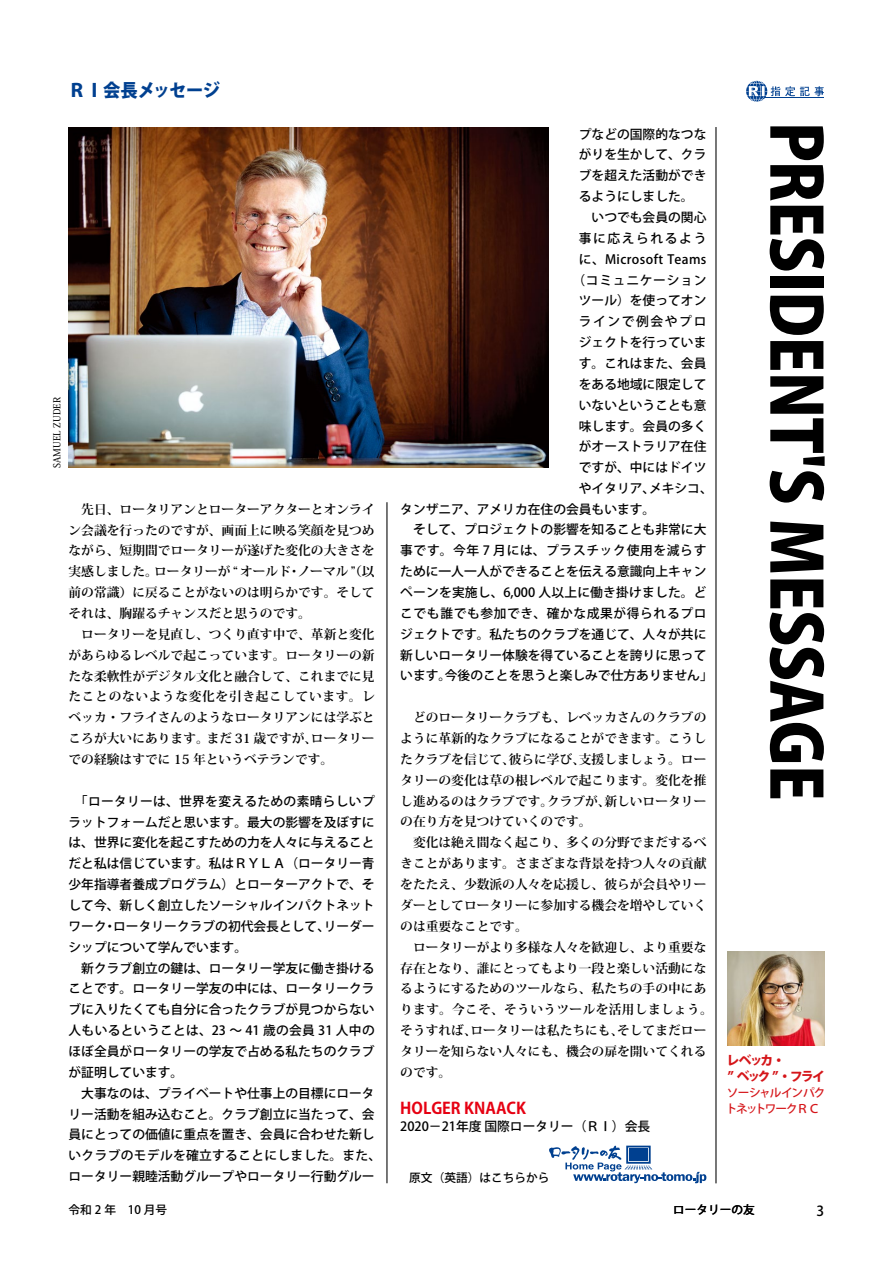
<style>
.page{position:relative;width:893px;height:1263px;background:#fff}
.page>*{position:absolute;margin:0;border:0;box-sizing:border-box;transform-origin:0 0}
.t1{font:800 68.7px "Koz Go Pro";letter-spacing:-.015em;color:#000;scale:.95 1}
.t2{font:800 18.15px "Koz Go Pro";letter-spacing:-.01em;color:#004090;scale:.95 1}
.t3{font:700 15.9px "Koz Go Pro";color:#e60012}
.t4{font:500 13.8px "Koz Go Pro";color:#000}
.t5{font:500 12.75px/20.9px "Koz Go Pro";color:#000}
.t6{font:700 12.75px/20.9px "Koz Min Pro";color:#000}
.t7{font:500 12.75px "Koz Go Pro";letter-spacing:.125em;color:#000}
.t8{font:500 12.75px "Koz Go Pro";letter-spacing:.03em;color:#000}
.t9{font:800 12.75px/15.9px "Koz Go Pro";letter-spacing:-.13em;color:#d51519}
.t10{font:500 12.75px "Koz Go Pro";letter-spacing:.055em;color:#000}
.t11{font:500 11.7px "Koz Go Pro";color:#000}
.t12{font:500 11.7px/15.9px "Koz Go Pro";letter-spacing:-.09em;color:#d51519}
.t13{font:500 9.6px "Koz Min Pro";color:#000}
</style>
<div class="page">
<svg style="left:746px;top:81px;width:78px;height:21px"></svg>
<hr style="left:764px;top:97px;width:60px;height:1px;background:#004090">
<svg style="left:549px;top:1145px;width:157px;height:38px"></svg>
<img style="left:69px;top:127px;width:479px;height:341px">
<hr style="left:386px;top:502px;width:1px;height:681px;background:#000">
<hr style="left:715px;top:127px;width:1px;height:1056px;background:#000">
<img style="left:728px;top:951px;width:96px;height:94px">
<h2 class="t2" style="left:69px;top:78px;width:161px">ＲＩ会長メッセージ</h2>
<p class="t13" style="left:50px;top:468px;width:72px;rotate:-90deg">SAMUEL ZUDER</p>
<p class="t6" style="left:69px;top:498px;width:308px">　先日、ロータリアンとローターアクターとオンライン会議を行ったのですが、画面上に映る笑顔を見つめながら、短期間でロータリーが遂げた変化の大きさを実感しました。ロータリーが “ オールド・ノーマル ”（以前の常識）に戻ることがないのは明らかです。そしてそれは、胸躍るチャンスだと思うのです。<br>　ロータリーを見直し、つくり直す中で、革新と変化があらゆるレベルで起こっています。ロータリーの新たな柔軟性がデジタル文化と融合して、これまでに見たことのないような変化を引き起こしています。レベッカ・フライさんのようなロータリアンには学ぶところが大いにあります。まだ 31 歳ですが、ロータリーでの経験はすでに 15 年というベテランです。</p>
<p class="t5" style="left:69px;top:791px;width:314px;text-indent:6px">「ロータリーは、世界を変えるための素晴らしいプラットフォームだと思います。最大の影響を及ぼすには、世界に変化を起こすための力を人々に与えることだと私は信じています。私はＲＹＬＡ（ロータリー青少年指導者養成プログラム）とローターアクトで、そして今、新しく創立したソーシャルインパクトネットワーク・ロータリークラブの初代会長として、リーダーシップについて学んでいます。<br>　新クラブ創立の鍵は、ロータリー学友に働き掛けることです。ロータリー学友の中には、ロータリークラブに入りたくても自分に合ったクラブが見つからない人もいるということは、23 ～ 41 歳の会員 31 人中のほぼ全員がロータリーの学友で占める私たちのクラブが証明しています。<br>　大事なのは、プライベートや仕事上の目標にロータリー活動を組み込むこと。クラブ創立に当たって、会員にとっての価値に重点を置き、会員に合わせた新しいクラブのモデルを確立することにしました。また、ロータリー親睦活動グループやロータリー行動グルー</p>
<p class="t11" style="left:69px;top:1202px;width:100px">令和 2 年　10 月号</p>
<p class="t5" style="left:579px;top:124px;width:129px">プなどの国際的なつな</p>
<p class="t5" style="left:579px;top:145px;width:129px">がりを生かして、クラ</p>
<p class="t5" style="left:579px;top:166px;width:129px">ブを超えた活動ができ</p>
<p class="t5" style="left:579px;top:187px;width:116px">るようにしました。</p>
<p class="t5" style="left:579px;top:207px;width:129px">　いつでも会員の関心</p>
<p class="t7" style="left:579px;top:230px;width:129px">事に応えられるよう</p>
<p class="t8" style="left:579px;top:251px;width:129px">に、Microsoft Teams</p>
<p class="t10" style="left:572px;top:272px;width:135px">（コミュニケーション</p>
<p class="t5" style="left:579px;top:291px;width:129px">ツール）を使ってオン</p>
<p class="t7" style="left:579px;top:313px;width:129px">ラインで例会やプロ</p>
<p class="t5" style="left:579px;top:333px;width:129px">ジェクトを行っていま</p>
<p class="t5" style="left:579px;top:353px;width:129px">す。これはまた、会員</p>
<p class="t5" style="left:579px;top:374px;width:129px">をある地域に限定して</p>
<p class="t5" style="left:579px;top:395px;width:129px">いないということも意</p>
<p class="t5" style="left:579px;top:416px;width:129px">味します。会員の多く</p>
<p class="t5" style="left:579px;top:437px;width:129px">がオーストラリア在住</p>
<p class="t5" style="left:579px;top:458px;width:129px">ですが、中にはドイツ</p>
<p class="t5" style="left:579px;top:479px;width:135px">やイタリア、メキシコ、</p>
<p class="t5" style="left:400px;top:499px;width:314px">タンザニア、アメリカ在住の会員もいます。<br>　そして、プロジェクトの影響を知ることも非常に大事です。今年 7 月には、プラスチック使用を減らすために一人一人ができることを伝える意識向上キャンペーンを実施し、6,000 人以上に働き掛けました。どこでも誰でも参加でき、確かな成果が得られるプロジェクトです。私たちのクラブを通じて、人々が共に新しいロータリー体験を得ていることを誇りに思っています。今後のことを思うと楽しみで仕方ありません」</p>
<p class="t6" style="left:400px;top:706px;width:314px">　どのロータリークラブも、レベッカさんのクラブのように革新的なクラブになることができます。こうしたクラブを信じて、彼らに学び、支援しましょう。ロータリーの変化は草の根レベルで起こります。変化を推し進めるのはクラブです。クラブが、新しいロータリーの在り方を見つけていくのです。<br>　変化は絶え間なく起こり、多くの分野でまだするべきことがあります。さまざまな背景を持つ人々の貢献をたたえ、少数派の人々を応援し、彼らが会員やリーダーとしてロータリーに参加する機会を増やしていくのは重要なことです。<br>　ロータリーがより多様な人々を歓迎し、より重要な存在となり、誰にとってもより一段と楽しい活動になるようにするためのツールなら、私たちの手の中にあります。今こそ、そういうツールを活用しましょう。そうすれば、ロータリーは私たちにも、そしてまだロータリーを知らない人々にも、機会の扉を開いてくれるのです。</p>
<p class="t3" style="left:400px;top:1098px;width:127px">HOLGER KNAACK</p>
<p class="t5" style="left:400px;top:1116px;width:251px">2020−21年度 国際ロータリー（ＲＩ）会長</p>
<p class="t11" style="left:409px;top:1170px;width:142px">原文（英語）はこちらから</p>
<h1 class="t1" style="left:840px;top:122px;width:716px;rotate:90deg">PRESIDENT'S MESSAGE</h1>
<p class="t9" style="left:726px;top:1053px;width:100px">レベッカ・<br>” ベック ”・フライ</p>
<p class="t12" style="left:726px;top:1085px;width:101px">ソーシャルインパクトネットワークＲＣ</p>
<p class="t11" style="left:673px;top:1202px;width:83px">ロータリーの友</p>
<p class="t4" style="left:817px;top:1202px;width:9px">3</p>
</div>
